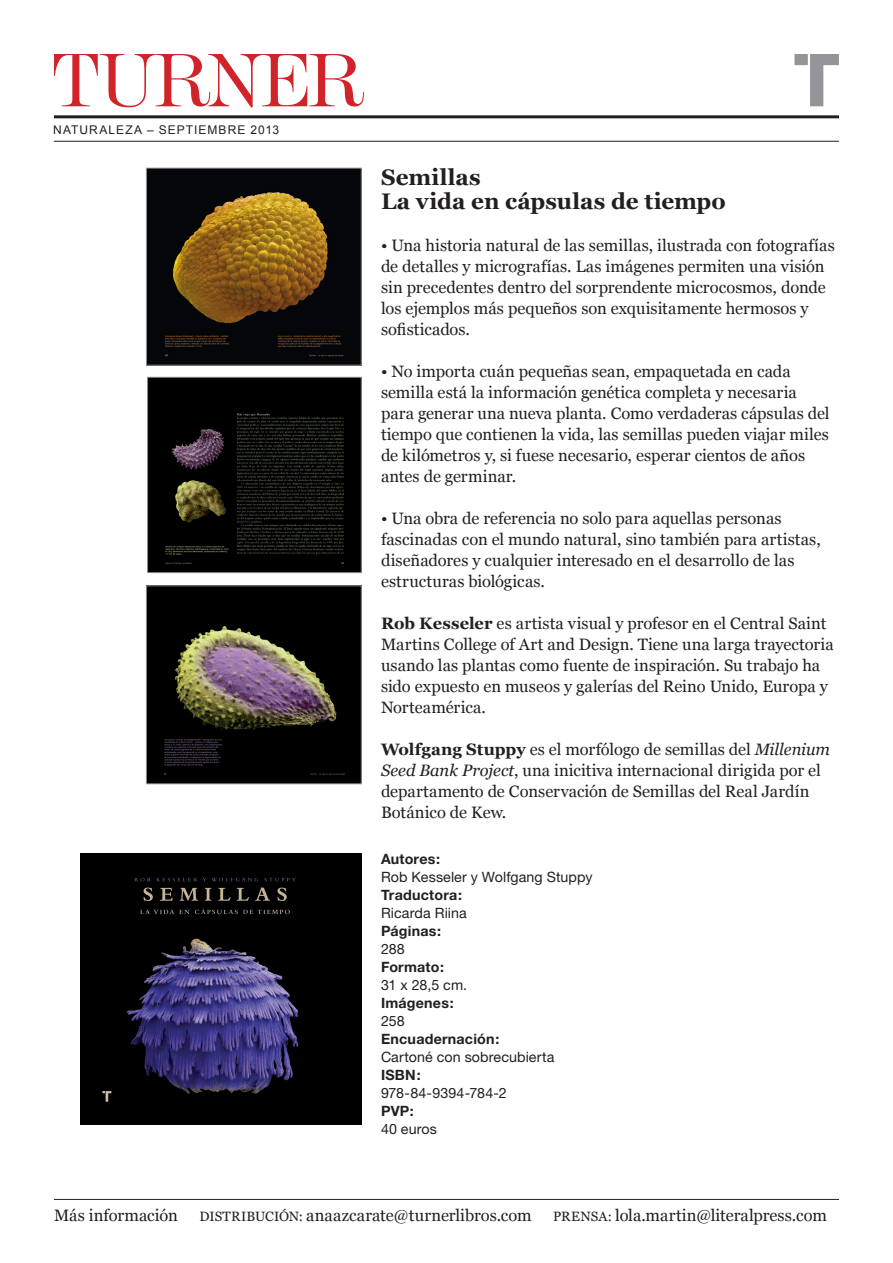
<style>
.page{position:relative;width:893px;height:1263px;background:#fff}
.page>*{position:absolute;margin:0;border:0;box-sizing:border-box;transform-origin:0 0}
.t1{font:300 78.45px "Modern No 216";letter-spacing:-.08em;color:#d1232a}
.t2{font:700 22.5px "Georgia";letter-spacing:.005em;color:#231f20}
.puntos{font:16.5px/21px "Georgia";color:#231f20}
.datos_2{font:14.25px "Helvetica Neue";letter-spacing:.005em;color:#231f20}
.datos{font:700 14.25px "Helvetica Neue";letter-spacing:.015em;color:#231f20}
.t3{font:12px "Arial";letter-spacing:.085em;color:#231f20}
.s1{font-weight:700}
.s2{font-style:italic}
.s3{font-size:13.5px}
</style>
<div class="page">
<hr style="left:54px;top:115px;width:785px;height:3px;background:#231f20">
<hr style="left:54px;top:141px;width:785px;height:1px;background:#231f20">
<svg style="left:794px;top:54px;width:45px;height:52px"></svg>
<hr style="left:54px;top:1199px;width:785px;height:1px;background:#231f20">
<img style="left:80px;top:854px;width:281px;height:270px">
<img style="left:148px;top:170px;width:211px;height:193px">
<div style="left:146px;top:168px;width:215px;height:197px;border:1px solid #939598"></div>
<img style="left:148px;top:588px;width:211px;height:194px">
<div style="left:146px;top:586px;width:215px;height:198px;border:1px solid #939598"></div>
<img style="left:149px;top:379px;width:210px;height:192px">
<div style="left:147px;top:377px;width:214px;height:196px;border:1px solid #939598"></div>
<p class="t1" style="left:52px;top:36px;width:315px">TURNER</p>
<p class="t3" style="left:53px;top:122px;width:228px">NATURALEZA – SEPTIEMBRE 2013</p>
<p class="t2" style="left:381px;top:164px;width:101px">Semillas</p>
<p class="t2" style="left:381px;top:188px;width:346px">La vida en cápsulas de tiempo</p>
<p class="puntos" style="left:381px;top:234px;width:455px">• Una historia natural de las semillas, ilustrada con fotografías de detalles y micrografías. Las imágenes permiten una visión sin precedentes dentro del sorprendente microcosmos, donde los ejemplos más pequeños son exquisitamente hermosos y sofisticados.</p>
<p class="puntos" style="left:381px;top:360px;width:450px">• No importa cuán pequeñas sean, empaquetada en cada semilla está la información genética completa y necesaria para generar una nueva planta. Como verdaderas cápsulas del tiempo que contienen la vida, las semillas pueden viajar miles de kilómetros y, si fuese necesario, esperar cientos de años antes de germinar.</p>
<p class="puntos" style="left:381px;top:507px;width:441px">• Una obra de referencia no solo para aquellas personas fascinadas con el mundo natural, sino también para artistas, diseñadores y cualquier interesado en el desarrollo de las estructuras biológicas.</p>
<p class="puntos" style="left:381px;top:612px;width:454px"><span class="s1">Rob Kesseler</span> es artista visual y profesor en el Central Saint Martins College of Art and Design. Tiene una larga trayectoria usando las plantas como fuente de inspiración. Su trabajo ha sido expuesto en museos y galerías del Reino Unido, Europa y Norteamérica.</p>
<p class="puntos" style="left:381px;top:738px;width:450px"><span class="s1">Wolfgang Stuppy</span> es el morfólogo de semillas del <span class="s2">Millenium Seed Bank Project</span>, una inicitiva internacional dirigida por el departamento de Conservación de Semillas del Real Jardín Botánico de Kew.</p>
<p class="datos" style="left:381px;top:850px;width:61px">Autores:</p>
<p class="datos_2" style="left:381px;top:868px;width:213px">Rob Kesseler y Wolfgang Stuppy</p>
<p class="datos" style="left:381px;top:886px;width:83px">Traductora:</p>
<p class="datos_2" style="left:381px;top:904px;width:87px">Ricarda Riina</p>
<p class="datos" style="left:381px;top:922px;width:62px">Páginas:</p>
<p class="datos_2" style="left:381px;top:940px;width:25px">288</p>
<p class="datos" style="left:381px;top:958px;width:65px">Formato:</p>
<p class="datos_2" style="left:381px;top:976px;width:88px">31 x 28,5 cm.</p>
<p class="datos" style="left:381px;top:994px;width:74px">Imágenes:</p>
<p class="datos_2" style="left:381px;top:1012px;width:25px">258</p>
<p class="datos" style="left:381px;top:1030px;width:120px">Encuadernación:</p>
<p class="datos_2" style="left:381px;top:1048px;width:175px">Cartoné con sobrecubierta</p>
<p class="datos" style="left:381px;top:1066px;width:41px">ISBN:</p>
<p class="datos_2" style="left:381px;top:1084px;width:127px">978-84-9394-784-2</p>
<p class="datos" style="left:381px;top:1102px;width:34px">PVP:</p>
<p class="datos_2" style="left:381px;top:1120px;width:57px">40 euros</p>
<p class="puntos" style="left:54px;top:1205px;width:479px">Más información <span class="s3">DISTRIBUCIÓN:</span> anaazcarate@turnerlibros.com</p>
<p class="puntos" style="left:553px;top:1205px;width:275px"><span class="s3">PRENSA:</span> lola.martin@literalpress.com</p>
</div>
